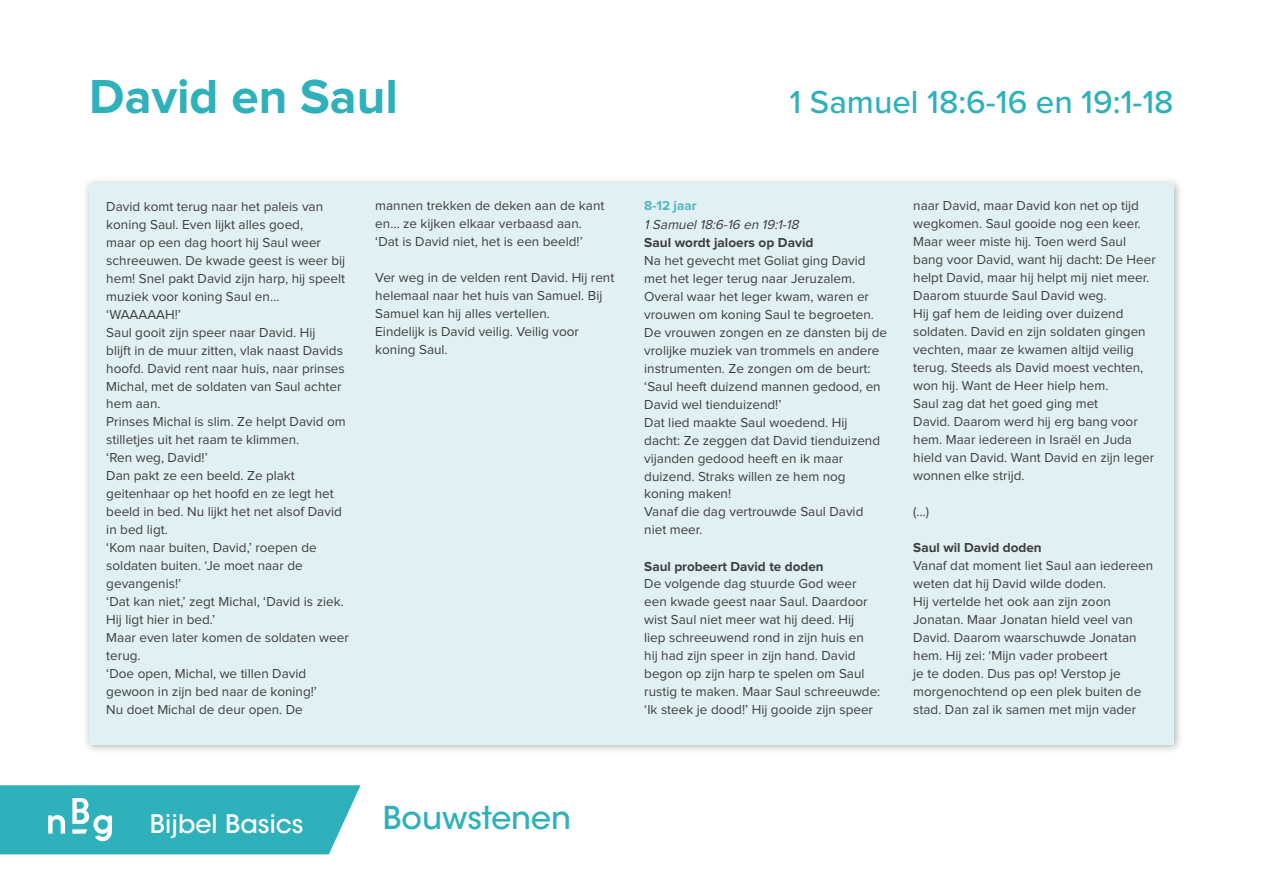
<style>
.page{position:relative;width:1263px;height:893px;background:#fff}
.page>*{position:absolute;margin:0;border:0;box-sizing:border-box;transform-origin:0 0}
.t1{font:700 49.5px "Proxima Nova";color:#2eb1bb}
.t2{font:500 33px "Proxima Nova";color:#2eb1bb}
.t3{font:500 31.35px "ITC Avant Garde Std";color:#2eb1bb}
.t4{font:500 25.35px "ITC Avant Garde Std";color:#fff}
.t5{font:13.5px/18px "Proxima Nova";color:#3e3e3f}
.t6{font:700 13.5px "Proxima Nova";color:#3e3e3f}
.t7{font:italic 13.5px "Proxima Nova";color:#3e3e3f}
.t8{font:700 13.5px "Proxima Nova";color:#54b8c1}
</style>
<div class="page">
<svg style="left:0;top:785px;width:361px;height:69px"></svg>
<div style="left:82px;top:176px;width:1101px;height:578px;background:#231f20;opacity:.35"></div>
<div style="left:89px;top:183px;width:1085px;height:561px;background:#e1f0f2"></div>
<h1 class="t1" style="left:89px;top:74px;width:310px">David en Saul</h1>
<h2 class="t2" style="left:789px;top:77px;width:386px">1 Samuel 18:6-16 en 19:1-18</h2>
<p class="t5" style="left:106px;top:198px;width:244px">David komt terug naar het paleis van koning Saul. Even lijkt alles goed,<br>maar op een dag hoort hij Saul weer schreeuwen. De kwade geest is weer bij hem! Snel pakt David zijn harp, hij speelt muziek voor koning Saul en… ‘WAAAAAH!’<br>Saul gooit zijn speer naar David. Hij<br>blijft in de muur zitten, vlak naast Davids hoofd. David rent naar huis, naar prinses<br>Michal, met de soldaten van Saul achter hem aan.<br>Prinses Michal is slim. Ze helpt David om stilletjes uit het raam te klimmen.<br>‘Ren weg, David!’<br>Dan pakt ze een beeld. Ze plakt geitenhaar op het hoofd en ze legt het beeld in bed. Nu lijkt het net alsof David in bed ligt.<br>‘Kom naar buiten, David,’ roepen de soldaten buiten. ‘Je moet naar de gevangenis!’<br>‘Dat kan niet,’ zegt Michal, ‘David is ziek.<br>Hij ligt hier in bed.’<br>Maar even later komen de soldaten weer terug.<br>‘Doe open, Michal, we tillen David gewoon in zijn bed naar de koning!’<br>Nu doet Michal de deur open. De</p>
<p class="t5" style="left:375px;top:197px;width:231px">mannen trekken de deken aan de kant en… ze kijken elkaar verbaasd aan. ‘Dat is David niet, het is een beeld!’</p>
<p class="t5" style="left:375px;top:269px;width:241px">Ver weg in de velden rent David. Hij rent helemaal naar het huis van Samuel. Bij<br>Samuel kan hij alles vertellen.<br>Eindelijk is David veilig. Veilig voor koning Saul.</p>
<p class="t8" style="left:644px;top:200px;width:54px">8-12 jaar</p>
<p class="t7" style="left:644px;top:218px;width:159px">1Samuel18:6-16 en 19:1-18</p>
<p class="t6" style="left:644px;top:236px;width:171px">Saul wordt jaloers op David</p>
<p class="t5" style="left:644px;top:252px;width:244px">Na het gevecht met Goliat ging David met het leger terug naar Jeruzalem.<br>Overal waar het leger kwam, waren er vrouwen om koning Saul te begroeten.<br>De vrouwen zongen en ze dansten bij de vrolijke muziek van trommels en andere instrumenten. Ze zongen om de beurt: ‘Saul heeft duizend mannen gedood, en<br>David wel tienduizend!’<br>Dat lied maakte Saul woedend. Hij<br>dacht: Ze zeggen dat David tienduizend vijanden gedood heeft en ik maar duizend. Straks willen ze hem nog koning maken!<br>Vanaf die dag vertrouwde Saul David niet meer.</p>
<p class="t6" style="left:644px;top:560px;width:181px">Saul probeert David te doden</p>
<p class="t5" style="left:644px;top:576px;width:238px">De volgende dag stuurde God weer een kwade geest naar Saul. Daardoor wist Saul niet meer wat hij deed. Hij<br>liep schreeuwend rond in zijn huis en hij had zijn speer in zijn hand. David begon op zijn harp te spelen om Saul rustig te maken. Maar Saul schreeuwde: ‘Ik steek je dood!’ Hij gooide zijn speer</p>
<p class="t5" style="left:913px;top:197px;width:244px">naar David, maar David kon net op tijd wegkomen. Saul gooide nog een keer.<br>Maar weer miste hij. Toen werd Saul bang voor David, want hij dacht: De Heer helpt David, maar hij helpt mij niet meer.<br>Daarom stuurde Saul David weg.<br>Hij gaf hem de leiding over duizend soldaten. David en zijn soldaten gingen vechten, maar ze kwamen altijd veilig terug. Steeds als David moest vechten, won hij. Want de Heer hielp hem.<br>Saul zag dat het goed ging met<br>David. Daarom werd hij erg bang voor hem. Maar iedereen in Israël en Juda hield van David. Want David en zijn leger wonnen elke strijd.</p>
<p class="t5" style="left:913px;top:503px;width:18px">(…)</p>
<p class="t6" style="left:913px;top:542px;width:130px">Saul wil David doden</p>
<p class="t5" style="left:913px;top:557px;width:241px">Vanaf dat moment liet Saul aan iedereen weten dat hij David wilde doden.<br>Hij vertelde het ook aan zijn zoon Jonatan. Maar Jonatan hield veel van David. Daarom waarschuwde Jonatan hem. Hij zei: ‘Mijn vader probeert<br>je te doden. Dus pas op! Verstop je morgenochtend op een plek buiten de stad. Dan zal ik samen met mijn vader</p>
<h3 class="t4" style="left:150px;top:808px;width:155px">Bijbel Basics</h3>
<h3 class="t3" style="left:383px;top:798px;width:190px">Bouwstenen</h3>
</div>
